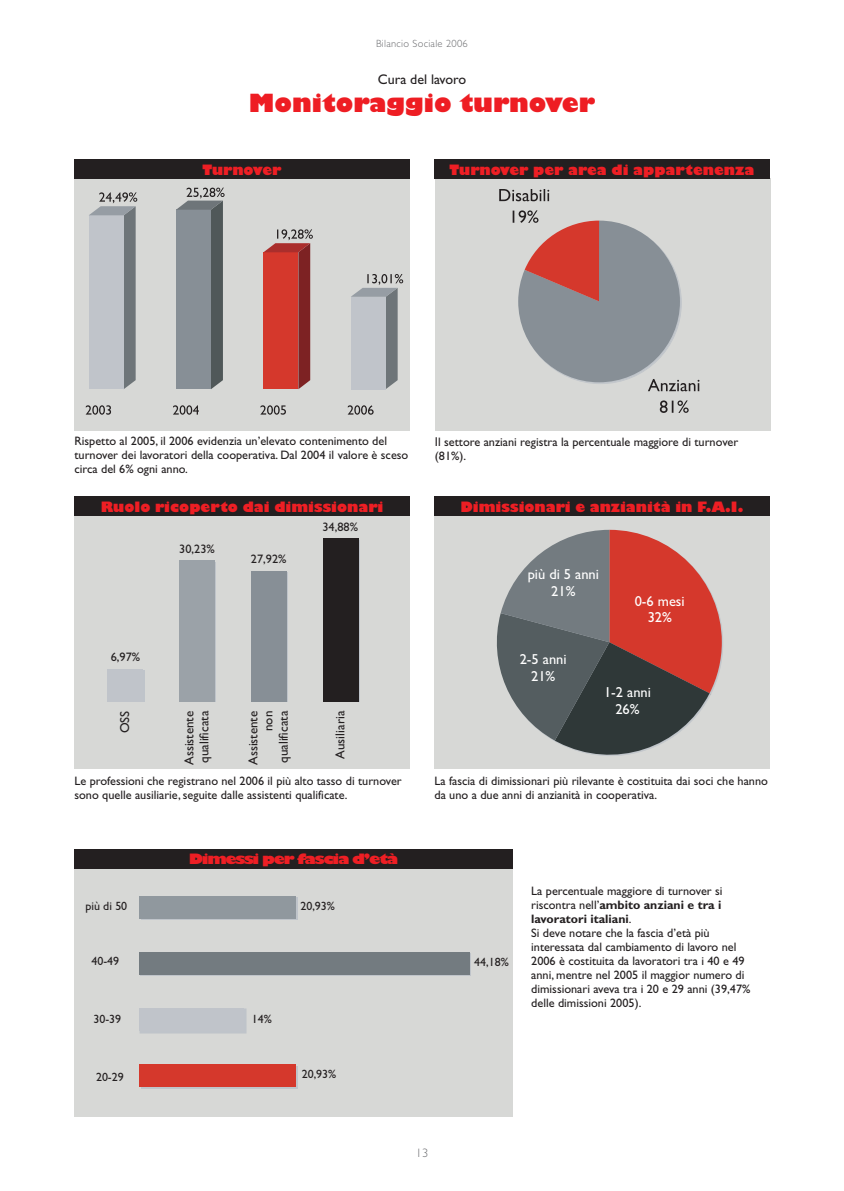
<style>
.page{position:relative;width:844px;height:1191px;background:#fff}
.page>*{position:absolute;margin:0;border:0;box-sizing:border-box;transform-origin:0 0}
.t1{font:800 24.5px "Gill Sans";color:#ee1d23}
.t2{font:14.53px/17px "Gill Sans";color:#fff;text-align:center}
.t3{font:800 14px "Gill Sans";color:#ee1e24}
.t4{font:800 14px "Gill Sans";letter-spacing:-.085em;color:#ee1e24;scale:1.16 1}
.t5{font:14px "Gill Sans";color:#231f20}
.t6{font:800 14px "Gill Sans";letter-spacing:-.02em;color:#ee1e24}
.t7{font:12.95px/15px "Gill Sans";color:#231f20}
.t8{font:12.25px/14px "Gill Sans";color:#231f20}
.t9{font:300 12.25px "Gill Sans";color:#6c6d70}
.t10{font:11.9px "Gill Sans";color:#231f20}
.t11{font:300 10.5px "Gill Sans";letter-spacing:.025em;color:#6c6d70}
.s1{font-family:"Helvetica Neue"}
.s2{font-weight:700}
</style>
<div class="page">
<div style="left:74px;top:865px;width:438px;height:251px;background:#d7d8d6"></div>
<div style="left:141px;top:1065px;width:156px;height:23px;background:#bfc4ca"></div>
<svg style="left:139px;top:1008px;width:107px;height:25px"></svg>
<div style="left:141px;top:953px;width:329px;height:23px;background:#bfc4ca"></div>
<div style="left:141px;top:897px;width:156px;height:23px;background:#bfc4ca"></div>
<div style="left:139px;top:1064px;width:157px;height:23px;background:#d5382c"></div>
<div style="left:139px;top:1008px;width:105px;height:23px;background:#c0c4ca"></div>
<div style="left:139px;top:952px;width:330px;height:23px;background:#737b80"></div>
<div style="left:139px;top:896px;width:157px;height:23px;background:#90989e"></div>
<div style="left:74px;top:179px;width:335px;height:252px;background:#d7d8d6"></div>
<svg style="left:89px;top:192px;width:48px;height:197px;background:#adb1b6"></svg>
<svg style="left:176px;top:188px;width:48px;height:201px;background:#7d858a"></svg>
<svg style="left:263px;top:229px;width:50px;height:160px;background:#be463f"></svg>
<svg style="left:351px;top:274px;width:52px;height:115px"></svg>
<svg style="left:86px;top:405px;width:25px;height:10px"></svg>
<svg style="left:173px;top:405px;width:26px;height:10px"></svg>
<svg style="left:260px;top:405px;width:26px;height:10px"></svg>
<svg style="left:347px;top:405px;width:26px;height:10px"></svg>
<div style="left:74px;top:848px;width:438px;height:20px;background:#231f20"></div>
<div style="left:435px;top:179px;width:335px;height:252px;background:#d7d8d6"></div>
<svg style="left:659px;top:400px;width:29px;height:13px"></svg>
<svg style="left:499px;top:189px;width:50px;height:12px"></svg>
<svg style="left:512px;top:210px;width:187px;height:181px"></svg>
<div style="left:74px;top:516px;width:335px;height:252px;background:#d7d8d6"></div>
<div style="left:109px;top:670px;width:35px;height:31px;background:#bfc4ca"></div>
<div style="left:180px;top:562px;width:36px;height:139px;background:#bfc4ca"></div>
<div style="left:252px;top:572px;width:36px;height:129px;background:#878f96"></div>
<div style="left:323px;top:540px;width:36px;height:161px;background:#231f20"></div>
<div style="left:107px;top:669px;width:36px;height:32px;background:#c0c4ca"></div>
<div style="left:179px;top:560px;width:36px;height:141px;background:#9ba2a8"></div>
<div style="left:251px;top:571px;width:35px;height:130px;background:#878f96"></div>
<div style="left:322px;top:539px;width:36px;height:162px;background:#231f20"></div>
<div style="left:434px;top:516px;width:335px;height:252px;background:#d7d8d6"></div>
<svg style="left:496px;top:530px;width:227px;height:226px"></svg>
<div style="left:434px;top:496px;width:335px;height:20px;background:#231f20"></div>
<div style="left:74px;top:496px;width:335px;height:20px;background:#231f20"></div>
<div style="left:74px;top:159px;width:335px;height:20px;background:#231f20"></div>
<div style="left:434px;top:159px;width:335px;height:20px;background:#231f20"></div>
<p class="t11" style="left:376px;top:39px;width:93px">Bilancio Sociale 2006</p>
<p class="t5" style="left:378px;top:74px;width:90px">Cura del lavoro</p>
<h1 class="t1" style="left:249px;top:89px;width:348px">Monitoraggio turnover</h1>
<p class="t6" style="left:202px;top:162px;width:80px">Turnover</p>
<p class="t3" style="left:449px;top:162px;width:306px">Turnover per area di appartenenza</p>
<p class="t8" style="left:74px;top:435px;width:335px">Rispetto al 2005, il 2006 evidenzia un’elevato contenimento del turnover dei lavoratori della cooperativa. Dal 2004 il valore è sceso circa del 6% ogni anno.</p>
<p class="t8" style="left:435px;top:436px;width:304px"><span class="s1">I</span>l settore anziani registra la percentuale maggiore di turnover (81%).</p>
<p class="t3" style="left:101px;top:499px;width:284px">Ruolo ricoperto dai dimissionari</p>
<p class="t3" style="left:460px;top:499px;width:284px">Dimissionari e anzianità in F.A.I.</p>
<p class="t8" style="left:111px;top:650px;width:31px">6,97%</p>
<p class="t8" style="left:179px;top:541px;width:37px">30,23%</p>
<p class="t8" style="left:251px;top:552px;width:37px">27,92%</p>
<p class="t8" style="left:322px;top:520px;width:37px">34,88%</p>
<p class="t7" style="left:117px;top:733px;width:24px;rotate:-90deg">OSS</p>
<p class="t7" style="left:181px;top:765px;width:56px;rotate:-90deg">Assistente qualificata</p>
<p class="t7" style="left:245px;top:765px;width:56px;text-align:right;rotate:-90deg">Assistente non qualificata</p>
<p class="t7" style="left:332px;top:758px;width:49px;rotate:-90deg">Ausiliaria</p>
<p class="t2" style="left:527px;top:566px;width:73px">più di 5 anni<br>21%</p>
<p class="t2" style="left:634px;top:592px;width:51px">0-6 mesi<br>32%</p>
<p class="t2" style="left:519px;top:650px;width:48px">2-5 anni<br>21%</p>
<p class="t2" style="left:604px;top:684px;width:48px">1-2 anni<br>26%</p>
<p class="t8" style="left:74px;top:774px;width:329px">Le professioni che registrano nel 2006 il più alto tasso di turnover sono quelle ausiliarie, seguite dalle assistenti qualificate.</p>
<p class="t8" style="left:434px;top:774px;width:335px">La fascia di dimissionari più rilevante è costituita dai soci che hanno da uno a due anni di anzianità in cooperativa.</p>
<p class="t4" style="left:189px;top:851px;width:182px">Dimessi per fascia d’età</p>
<p class="t10" style="left:85px;top:899px;width:43px">più di 50</p>
<p class="t10" style="left:91px;top:954px;width:29px">40-49</p>
<p class="t10" style="left:300px;top:898px;width:36px">20,93%</p>
<p class="t10" style="left:474px;top:955px;width:36px">44,18%</p>
<p class="t8" style="left:531px;top:884px;width:221px">La percentuale maggiore di turnover si riscontra nell’<span class="s2">ambito anziani e tra i lavoratori italiani</span>.<br>Si deve notare che la fascia d’età più interessata dal cambiamento di lavoro nel 2006 è costituita da lavoratori tra i 40 e 49 anni, mentre nel 2005 il maggior numero di dimissionari aveva tra i 20 e 29 anni (39,47% delle dimissioni 2005).</p>
<p class="t10" style="left:93px;top:1012px;width:29px">30-39</p>
<p class="t10" style="left:252px;top:1012px;width:22px">14%</p>
<p class="t10" style="left:96px;top:1069px;width:29px">20-29</p>
<p class="t10" style="left:302px;top:1067px;width:36px">20,93%</p>
<p class="t9" style="left:415px;top:1147px;width:14px">13</p>
</div>
